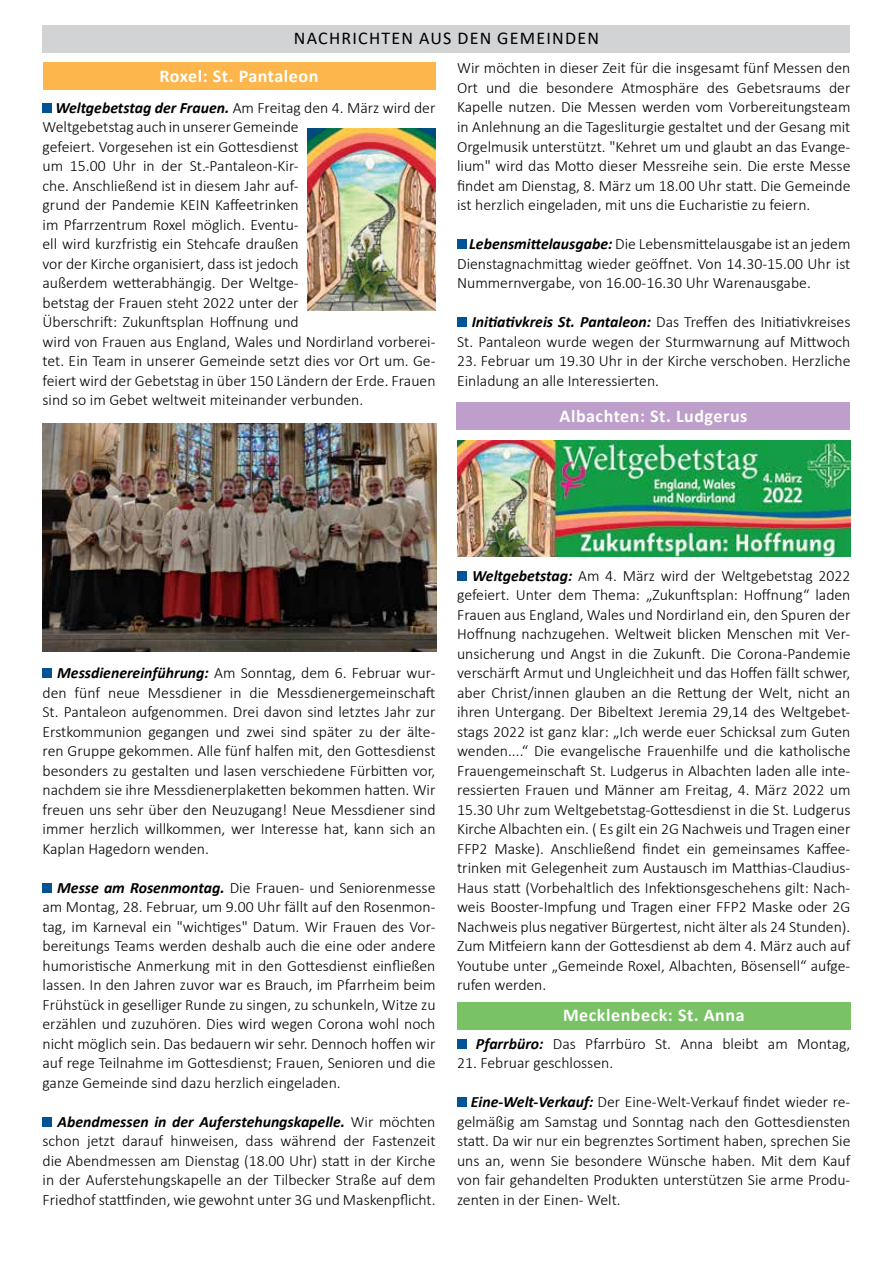
<style>
.page{position:relative;width:893px;height:1263px;background:#fff}
.page>*{position:absolute;margin:0;border:0;box-sizing:border-box;transform-origin:0 0}
.t1{font:700 18px "Calibri";letter-spacing:.03em;color:#fff}
.t2{font:18px "Calibri";letter-spacing:.07em;color:#000}
.t3{font:300 15.75px/19.5px "Calibri";color:#000;text-align:justify}
.s1{font-weight:700;font-style:italic}
</style>
<div class="page">
<div style="left:43px;top:62px;width:392px;height:27px;background:#fcb64c"></div>
<div style="left:43px;top:103px;width:9px;height:9px;background:#005496"></div>
<div style="left:43px;top:669px;width:9px;height:9px;background:#005496"></div>
<div style="left:43px;top:883px;width:9px;height:10px;background:#005496"></div>
<div style="left:43px;top:1117px;width:9px;height:10px;background:#005496"></div>
<div style="left:457px;top:240px;width:10px;height:9px;background:#005496"></div>
<div style="left:457px;top:318px;width:10px;height:9px;background:#005496"></div>
<div style="left:457px;top:571px;width:10px;height:9px;background:#005496"></div>
<div style="left:457px;top:1039px;width:10px;height:10px;background:#005496"></div>
<div style="left:457px;top:1098px;width:10px;height:9px;background:#005496"></div>
<div style="left:456px;top:402px;width:394px;height:28px;background:#be9eca"></div>
<div style="left:457px;top:1002px;width:393px;height:28px;background:#79c366"></div>
<div style="left:43px;top:25px;width:807px;height:28px;background:#d1d3d4"></div>
<img style="left:457px;top:440px;width:393px;height:117px">
<img style="left:307px;top:129px;width:129px;height:182px">
<img style="left:43px;top:423px;width:394px;height:229px">
<p class="t2" style="left:294px;top:26px;width:307px">NACHRICHTEN AUS DEN GEMEINDEN</p>
<p class="t1" style="left:160px;top:63px;width:160px">Roxel: St. Pantaleon</p>
<p class="t3" style="left:43px;top:97px;width:395px;text-align:left;text-indent:13px"><span class="s1">Weltgebetstag der Frauen.</span> Am Freitag den 4. März wird der Weltgebetstag auch in unserer Gemeinde<br>gefeiert. Vorgesehen ist ein Gottesdienst<br>um 15.00 Uhr in der St.-Pantaleon-Kir-<br>che. Anschließend ist in diesem Jahr auf-<br>grund der Pandemie KEIN Kaffeetrinken<br>im Pfarrzentrum Roxel möglich. Eventu-<br>ell wird kurzfristig ein Stehcafe draußen<br>vor der Kirche organisiert, dass ist jedoch<br>außerdem wetterabhängig. Der Weltge-<br>betstag der Frauen steht 2022 unter der<br>Überschrift: Zukunftsplan Hoffnung und<br>wird von Frauen aus England, Wales und Nordirland vorberei&shy;tet. Ein Team in unserer Gemeinde setzt dies vor Ort um. Ge&shy;feiert wird der Gebetstag in über 150 Ländern der Erde. Frauen sind so im Gebet weltweit miteinander verbunden.</p>
<p class="t3" style="left:457px;top:58px;width:395px">Wir möchten in dieser Zeit für die insgesamt fünf Messen den Ort und die besondere Atmosphäre des Gebetsraums der Kapelle nutzen. Die Messen werden vom Vorbereitungsteam in Anlehnung an die Tagesliturgie gestaltet und der Gesang mit Orgelmusik unterstützt. "Kehret um und glaubt an das Evange&shy;lium" wird das Motto dieser Messreihe sein. Die erste Messe findet am Dienstag, 8. März um 18.00 Uhr statt. Die Gemeinde ist herzlich eingeladen, mit uns die Eucharistie zu feiern.</p>
<p class="t3" style="left:457px;top:234px;width:395px;text-indent:12px"><span class="s1">Lebensmittelausgabe:</span> Die Lebensmittelausgabe ist an jedem Dienstagnachmittag wieder geöffnet. Von 14.30-15.00 Uhr ist Nummernvergabe, von 16.00-16.30 Uhr Warenausgabe.</p>
<p class="t3" style="left:457px;top:312px;width:395px;text-align:right"><span class="s1">Initiativkreis St. Pantaleon:</span> Das Treffen des Initiativkreises<br>St. Pantaleon wurde wegen der Sturmwarnung auf Mittwoch</p>
<p class="t3" style="left:457px;top:351px;width:395px">23. Februar um 19.30 Uhr in der Kirche verschoben. Herzliche<br>Einladung an alle Interessierten.</p>
<p class="t1" style="left:560px;top:403px;width:189px">Albachten: St. Ludgerus</p>
<p class="t3" style="left:43px;top:663px;width:394px;text-indent:15px"><span class="s1">Messdienereinführung:</span> Am Sonntag, dem 6. Februar wur&shy;den fünf neue Messdiener in die Messdienergemeinschaft St. Pantaleon aufgenommen. Drei davon sind letztes Jahr zur Erstkommunion gegangen und zwei sind später zu der älte&shy;ren Gruppe gekommen. Alle fünf halfen mit, den Gottesdienst besonders zu gestalten und lasen verschiedene Fürbitten vor, nachdem sie ihre Messdienerplaketten bekommen hatten. Wir freuen uns sehr über den Neuzugang! Neue Messdiener sind immer herzlich willkommen, wer Interesse hat, kann sich an Kaplan Hagedorn wenden.</p>
<p class="t3" style="left:43px;top:877px;width:394px;text-indent:15px"><span class="s1">Messe am Rosenmontag.</span> Die Frauen- und Seniorenmesse am Montag, 28. Februar, um 9.00 Uhr fällt auf den Rosenmon&shy;tag, im Karneval ein "wichtiges" Datum. Wir Frauen des Vor&shy;bereitungs Teams werden deshalb auch die eine oder andere humoristische Anmerkung mit in den Gottesdienst einfließen lassen. In den Jahren zuvor war es Brauch, im Pfarrheim beim Frühstück in geselliger Runde zu singen, zu schunkeln, Witze zu erzählen und zuzuhören. Dies wird wegen Corona wohl noch nicht möglich sein. Das bedauern wir sehr. Dennoch hoffen wir auf rege Teilnahme im Gottesdienst; Frauen, Senioren und die ganze Gemeinde sind dazu herzlich eingeladen.</p>
<p class="t3" style="left:43px;top:1111px;width:394px;text-indent:15px"><span class="s1">Abendmessen in der Auferstehungskapelle.</span> Wir möchten schon jetzt darauf hinweisen, dass während der Fastenzeit die Abendmessen am Dienstag (18.00 Uhr) statt in der Kirche in der Auferstehungskapelle an der Tilbecker Straße auf dem Friedhof stattfinden, wie gewohnt unter 3G und Maskenpflicht.</p>
<p class="t3" style="left:457px;top:565px;width:395px;text-indent:15px"><span class="s1">Weltgebetstag:</span> Am 4. März wird der Weltgebetstag 2022 gefeiert. Unter dem Thema: „Zukunftsplan: Hoffnung“ laden Frauen aus England, Wales und Nordirland ein, den Spuren der Hoffnung nachzugehen. Weltweit blicken Menschen mit Ver&shy;unsicherung und Angst in die Zukunft. Die Corona-Pandemie verschärft Armut und Ungleichheit und das Hoffen fällt schwer, aber Christ/innen glauben an die Rettung der Welt, nicht an ihren Untergang. Der Bibeltext Jeremia 29,14 des Weltgebet&shy;stags 2022 ist ganz klar: „Ich werde euer Schicksal zum Guten wenden....“ Die evangelische Frauenhilfe und die katholische Frauengemeinschaft St. Ludgerus in Albachten laden alle inte&shy;ressierten Frauen und Männer am Freitag, 4. März 2022 um 15.30 Uhr zum Weltgebetstag-Gottesdienst in die St. Ludgerus Kirche Albachten ein. ( Es gilt ein 2G Nachweis und Tragen einer FFP2 Maske). Anschließend findet ein gemeinsames Kaffee&shy;trinken mit Gelegenheit zum Austausch im Matthias-Claudius-Haus statt (Vorbehaltlich des Infektionsgeschehens gilt: Nach&shy;weis Booster-Impfung und Tragen einer FFP2 Maske oder 2G Nachweis plus negativer Bürgertest, nicht älter als 24 Stunden).<br>Zum Mitfeiern kann der Gottesdienst ab dem 4. März auch auf Youtube unter „Gemeinde Roxel, Albachten, Bösensell“ aufge&shy;rufen werden.</p>
<p class="t1" style="left:563px;top:1002px;width:183px">Mecklenbeck: St. Anna</p>
<p class="t3" style="left:476px;top:1033px;width:376px"><span class="s1">Pfarrbüro:</span> Das Pfarrbüro St. Anna bleibt am Montag,</p>
<p class="t3" style="left:457px;top:1053px;width:158px">21. Februar geschlossen.</p>
<p class="t3" style="left:457px;top:1092px;width:395px;text-indent:14px"><span class="s1">Eine-Welt-Verkauf:</span> Der Eine-Welt-Verkauf findet wieder re&shy;gelmäßig am Samstag und Sonntag nach den Gottesdiensten statt. Da wir nur ein begrenztes Sortiment haben, sprechen Sie uns an, wenn Sie besondere Wünsche haben. Mit dem Kauf von fair gehandelten Produkten unterstützen Sie arme Produ&shy;zenten in der Einen- Welt.</p>
</div>
